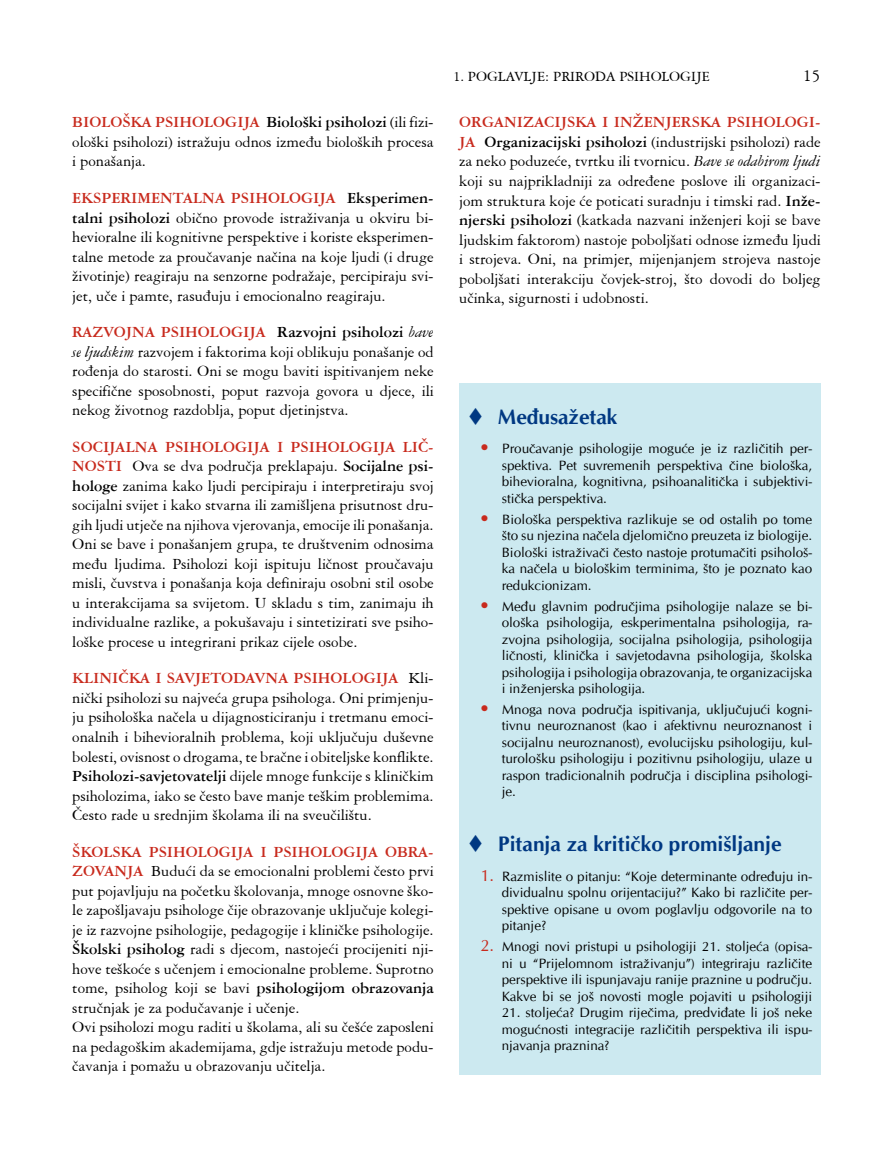
<style>
.page{position:relative;width:893px;height:1149px;background:#fff}
.page>*{position:absolute;margin:0;border:0;box-sizing:border-box;transform-origin:0 0}
.t1{font:700 21px "CG Omega";color:#003882}
.t2{font:18px "American Garamond BT";color:#000}
.t3{font:16.5px/19.5px "American Garamond BT";color:#000;text-align:justify}
.t4{font:italic 700 16.5px "CG Omega";color:#c82a1d}
.t5{font:16.5px "CG Omega";color:#c82a1d}
.t6{font:15px "American Garamond BT";color:#000}
.t7{font:13.5px/16.5px "CG Omega";color:#000;text-align:justify}
.s1{font-weight:700;color:#c82a1d}
.s2{font-weight:700}
.s3{font-style:italic}
</style>
<div class="page">
<div style="left:459px;top:383px;width:362px;height:691px;background:#cce9f0"></div>
<p class="t3" style="left:72px;top:112px;width:363px"><span class="s1">BIOLOŠKA PSIHOLOGIJA</span> <span class="s2">Biološki psiholozi</span> (ili fizi&shy;ološki psiholozi) istražuju odnos između bioloških procesa i ponašanja.</p>
<p class="t3" style="left:72px;top:188px;width:363px"><span class="s1">EKSPERIMENTALNA PSIHOLOGIJA</span> <span class="s2">Eksperimen&shy;talni psiholozi</span> obično provode istraživanja u okviru bi&shy;hevioralne ili kognitivne perspektive i koriste eksperimen&shy;talne metode za proučavanje načina na koje ljudi (i druge životinje) reagiraju na senzorne podražaje, percipiraju svi&shy;jet, uče i pamte, rasuđuju i emocionalno reagiraju.</p>
<p class="t3" style="left:72px;top:322px;width:363px"><span class="s1">RAZVOJNA PSIHOLOGIJA</span> <span class="s2">Razvojni psiholozi</span> <span class="s3">bave se ljudskim</span> razvojem i faktorima koji oblikuju ponašanje od rođenja do starosti. Oni se mogu baviti ispitivanjem neke specifične sposobnosti, poput razvoja govora u djece, ili nekog životnog razdoblja, poput djetinjstva.</p>
<p class="t3" style="left:72px;top:436px;width:363px"><span class="s1">SOCIJALNA PSIHOLOGIJA I PSIHOLOGIJA LIČ-NOSTI</span> Ova se dva područja preklapaju. <span class="s2">Socijalne psi&shy;hologe</span> zanima kako ljudi percipiraju i interpretiraju svoj socijalni svijet i kako stvarna ili zamišljena prisutnost dru&shy;gih ljudi utječe na njihova vjerovanja, emocije ili ponašanja.<br>Oni se bave i ponašanjem grupa, te društvenim odnosima među ljudima. Psiholozi koji ispituju ličnost proučavaju misli, čuvstva i ponašanja koja definiraju osobni stil osobe u interakcijama sa svijetom. U skladu s tim, zanimaju ih individualne razlike, a pokušavaju i sintetizirati sve psiho&shy;loške procese u integrirani prikaz cijele osobe.</p>
<p class="t3" style="left:72px;top:668px;width:363px"><span class="s1">KLINIČKA I SAVJETODAVNA PSIHOLOGIJA</span> Kli&shy;nički psiholozi su najveća grupa psihologa. Oni primjenju&shy;ju psihološka načela u dijagnosticiranju i tretmanu emoci&shy;onalnih i bihevioralnih problema, koji uključuju duševne bolesti, ovisnost o drogama, te bračne i obiteljske konflikte.<br><span class="s2">Psiholozi-savjetovatelji</span> dijele mnoge funkcije s kliničkim psiholozima, iako se često bave manje teškim problemima.<br>Često rade u srednjim školama ili na sveučilištu.</p>
<p class="t3" style="left:72px;top:841px;width:363px;text-align:left"><span class="s1">ŠKOLSKA PSIHOLOGIJA I PSIHOLOGIJA OBRA-ZOVANJA</span> Budući da se emocionalni problemi često prvi put pojavljuju na početku školovanja, mnoge osnovne ško&shy;le zapošljavaju psihologe čije obrazovanje uključuje kolegi&shy;je iz razvojne psihologije, pedagogije i kliničke psihologije.<br><span class="s2">Školski psiholog</span> radi s djecom, nastojeći procijeniti nji&shy;hove teškoće s učenjem i emocionalne probleme. Suprotno tome, psiholog koji se bavi <span class="s2">psihologijom obrazovanja </span>stručnjak je za podučavanje i učenje.<br>Ovi psiholozi mogu raditi u školama, ali su češće zaposleni na pedagoškim akademijama, gdje istražuju metode podu&shy;čavanja i pomažu u obrazovanju učitelja.</p>
<p class="t6" style="left:453px;top:67px;width:259px">1 . POGLAVLJE: PRIRODA PSIHOLOGIJE</p>
<p class="t2" style="left:803px;top:65px;width:19px">15</p>
<p class="t3" style="left:459px;top:112px;width:363px"><span class="s1">ORGANIZACIJSKA I INŽENJERSKA PSIHOLOGI-JA</span> <span class="s2">Organizacijski psiholozi</span> (industrijski psiholozi) rade za neko poduzeće, tvrtku ili tvornicu. <span class="s3">Bave se odabirom ljudi </span>koji su najprikladniji za određene poslove ili organizaci&shy;jom struktura koje će poticati suradnju i timski rad. <span class="s2">Inže&shy;njerski psiholozi</span> (katkada nazvani inženjeri koji se bave ljudskim faktorom) nastoje poboljšati odnose između ljudi i strojeva. Oni, na primjer, mijenjanjem strojeva nastoje poboljšati interakciju čovjek-stroj, što dovodi do boljeg učinka, sigurnosti i udobnosti.</p>
<p class="t1" style="left:498px;top:403px;width:121px">Međusažetak</p>
<p class="t7" style="left:502px;top:440px;width:312px">Proučavanje psihologije moguće je iz različitih per&shy;spektiva. Pet suvremenih perspektiva čine biološka, bihevioralna, kognitivna, psihoanalitička i subjektivi&shy;stička perspektiva.</p>
<p class="t7" style="left:502px;top:511px;width:312px">Biološka perspektiva razlikuje se od ostalih po tome što su njezina načela djelomično preuzeta iz biologije.<br>Biološki istraživači često nastoje protumačiti psihološ&shy;ka načela u biološkim terminima, što je poznato kao redukcionizam.</p>
<p class="t7" style="left:502px;top:597px;width:312px">Među glavnim područjima psihologije nalaze se bi&shy;ološka psihologija, eskperimentalna psihologija, ra&shy;zvojna psihologija, socijalna psihologija, psihologija ličnosti, klinička i savjetodavna psihologija, školska psihologija i psihologija obrazovanja, te organizacijska i inženjerska psihologija.</p>
<p class="t7" style="left:502px;top:701px;width:312px">Mnoga nova područja ispitivanja, uključujući kogni&shy;tivnu neuroznanost (kao i afektivnu neuroznanost i socijalnu neuroznanost), evolucijsku psihologiju, kul&shy;turološku psihologiju i pozitivnu psihologiju, ulaze u raspon tradicionalnih područja i disciplina psihologi&shy;je.</p>
<p class="t1" style="left:498px;top:830px;width:285px">Pitanja za kritičko promišljanje</p>
<p class="t7" style="left:502px;top:867px;width:312px">Razmislite o pitanju: “Koje determinante određuju in&shy;dividualnu spolnu orijentaciju?” Kako bi različite per&shy;spektive opisane u ovom poglavlju odgovorile na to pitanje?</p>
<p class="t7" style="left:502px;top:938px;width:312px">Mnogi novi pristupi u psihologiji 21. stoljeća (opisa&shy;ni u “Prijelomnom istraživanju”) integriraju različite perspektive ili ispunjavaju ranije praznine u području.<br>Kakve bi se još novosti mogle pojaviti u psihologiji</p>
<p class="t7" style="left:502px;top:1004px;width:312px">21. stoljeća? Drugim riječima, predviđate li još neke mogućnosti integracije različitih perspektiva ili ispu&shy;njavanja praznina?</p>
<p class="t4" style="left:480px;top:437px;width:10px">•</p>
<p class="t4" style="left:480px;top:507px;width:10px">•</p>
<p class="t4" style="left:480px;top:594px;width:10px">•</p>
<p class="t4" style="left:480px;top:697px;width:10px">•</p>
<p class="t5" style="left:480px;top:865px;width:15px">1.</p>
<p class="t5" style="left:480px;top:935px;width:15px">2.</p>
</div>
